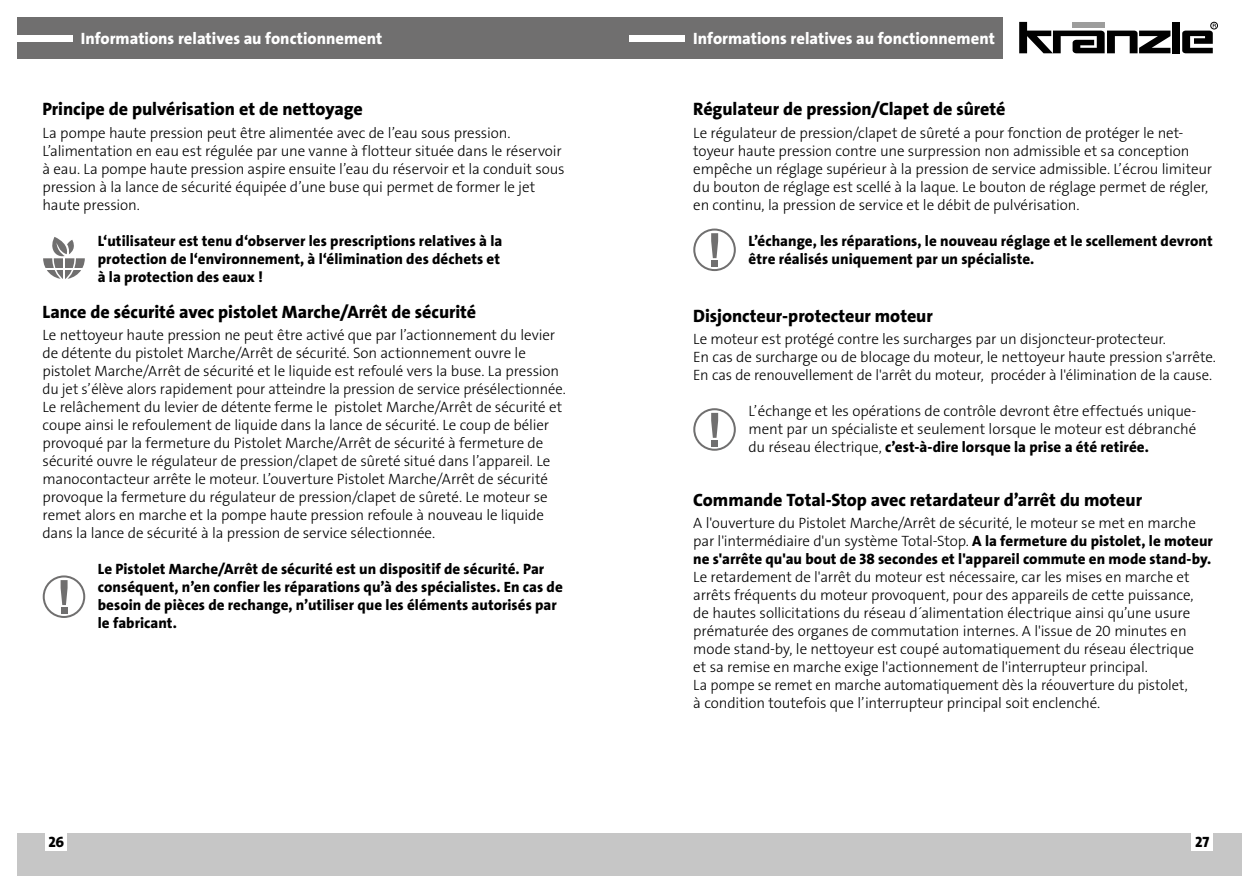
<style>
.page{position:relative;width:1259px;height:893px;background:#fff}
.page>*{position:absolute;margin:0;border:0;box-sizing:border-box;transform-origin:0 0}
.t1{font:18px "The Sans LP8 Ex Bld";letter-spacing:-.005em;color:#000}
.t2{font:16.5px "The Sans LP8 Ex Bld";color:#fff}
.t3{font:15px/18px "The Sans LP3 Lig";letter-spacing:-.01em;color:#000}
.t4{font:15px/18px "The Sans LP8 Ex Bld";letter-spacing:.005em;color:#000}
.s1{font-family:"The Sans LP3 Lig"}
.s2{font-family:"The Sans LP8 Ex Bld"}
</style>
<div class="page">
<div style="left:629px;top:833px;width:613px;height:43px;background:#c6c6c6"></div>
<div style="left:17px;top:833px;width:612px;height:43px;background:#c6c6c6"></div>
<div style="left:1191px;top:833px;width:22px;height:18px;background:#fff"></div>
<div style="left:46px;top:833px;width:21px;height:18px;background:#fff"></div>
<div style="left:17px;top:17px;width:985px;height:41px;background:#706f6f"></div>
<div style="left:17px;top:35px;width:55px;height:6px;background:#fff"></div>
<div style="left:629px;top:35px;width:56px;height:6px;background:#fff"></div>
<svg style="left:1019px;top:22px;width:151px;height:31px"></svg>
<div style="left:1172px;top:22px;width:7px;height:31px;background:#000"></div>
<div style="left:1210px;top:22px;width:7px;height:7px;border:1px solid #000;border-radius:50%"></div>
<svg style="left:1182px;top:24px;width:34px;height:29px"></svg>
<svg style="left:43px;top:237px;width:42px;height:42px"></svg>
<svg style="left:43px;top:575px;width:42px;height:43px"></svg>
<svg style="left:693px;top:229px;width:43px;height:42px"></svg>
<div style="left:711px;top:260px;width:7px;height:7px;background:#706f6f"></div>
<svg style="left:693px;top:408px;width:43px;height:43px"></svg>
<div style="left:711px;top:440px;width:7px;height:6px;background:#706f6f"></div>
<p class="t2" style="left:81px;top:28px;width:303px">Informations relatives au fonctionnement</p>
<p class="t2" style="left:693px;top:28px;width:303px">Informations relatives au fonctionnement</p>
<p class="t1" style="left:43px;top:98px;width:322px">Principe de pulvérisation et de nettoyage</p>
<p class="t3" style="left:43px;top:124px;width:524px">La pompe haute pression peut être alimentée avec de l’eau sous pression.<br>L’alimentation en eau est régulée par une vanne à flotteur située dans le réservoir à eau. La pompe haute pression aspire ensuite l’eau du réservoir et la conduit sous pression à la lance de sécurité équipée d’une buse qui permet de former le jet haute pression.</p>
<p class="t4" style="left:98px;top:232px;width:406px">L‘utilisateur est tenu d‘observer les prescriptions relatives à la protection de l‘environnement, à l‘élimination des déchets et à la protection des eaux !</p>
<p class="t1" style="left:43px;top:300px;width:435px">Lance de sécurité avec pistolet Marche/Arrêt de sécurité</p>
<p class="t3" style="left:43px;top:326px;width:525px">Le nettoyeur haute pression ne peut être activé que par l’actionnement du levier de détente du pistolet Marche/Arrêt de sécurité. Son actionnement ouvre le pistolet Marche/Arrêt de sécurité et le liquide est refoulé vers la buse. La pression du jet s’élève alors rapidement pour atteindre la pression de service présélectionnée.<br>Le relâchement du levier de détente ferme le pistolet Marche/Arrêt de sécurité et coupe ainsi le refoulement de liquide dans la lance de sécurité. Le coup de bélier provoqué par la fermeture du Pistolet Marche/Arrêt de sécurité à fermeture de sécurité ouvre le régulateur de pression/clapet de sûreté situé dans l’appareil. Le manocontacteur arrête le moteur. L’ouverture Pistolet Marche/Arrêt de sécurité provoque la fermeture du régulateur de pression/clapet de sûreté. Le moteur se remet alors en marche et la pompe haute pression refoule à nouveau le liquide dans la lance de sécurité à la pression de service sélectionnée.</p>
<p class="t4" style="left:98px;top:560px;width:466px">Le Pistolet Marche/Arrêt de sécurité est un dispositif de sécurité. Par conséquent, n’en confier les réparations qu’à des spécialistes. En cas de besoin de pièces de rechange, n’utiliser que les éléments autorisés par le fabricant.</p>
<p class="t1" style="left:693px;top:98px;width:314px">Régulateur de pression/Clapet de sûreté</p>
<p class="t3" style="left:693px;top:124px;width:520px">Le régulateur de pression/clapet de sûreté a pour fonction de protéger le net&shy;toyeur haute pression contre une surpression non admissible et sa conception empêche un réglage supérieur à la pression de service admissible. L’écrou limiteur du bouton de réglage est scellé à la laque. Le bouton de réglage permet de régler, en continu, la pression de service et le débit de pulvérisation.</p>
<p class="t4" style="left:748px;top:232px;width:465px">L’échange, les réparations, le nouveau réglage et le scellement devront être réalisés uniquement par un spécialiste.</p>
<p class="t1" style="left:693px;top:304px;width:241px">Disjoncteur-protecteur moteur</p>
<p class="t3" style="left:693px;top:330px;width:524px">Le moteur est protégé contre les surcharges par un disjoncteur-protecteur.<br>En cas de surcharge ou de blocage du moteur, le nettoyeur haute pression s'arrête.<br>En cas de renouvellement de l'arrêt du moteur, procéder à l'élimination de la cause.</p>
<p class="t3" style="left:748px;top:402px;width:449px">L’échange et les opérations de contrôle devront être effectués unique&shy;ment par un spécialiste et seulement lorsque le moteur est débranché</p>
<p class="t4" style="left:748px;top:438px;width:402px"><span class="s1">du réseau électrique,</span> c’est-à-dire lorsque la prise a été retirée.</p>
<p class="t1" style="left:693px;top:488px;width:450px">Commande Total-Stop avec retardateur d’arrêt du moteur</p>
<p class="t3" style="left:693px;top:514px;width:521px">A l'ouverture du Pistolet Marche/Arrêt de sécurité, le moteur se met en marche par l'intermédiaire d'un système Total-Stop. <span class="s2">A la fermeture du pistolet, le moteur</span></p>
<p class="t4" style="left:693px;top:550px;width:519px">ne s'arrête qu'au bout de 38 secondes et l'appareil commute en mode stand-by.</p>
<p class="t3" style="left:693px;top:568px;width:502px">Le retardement de l'arrêt du moteur est nécessaire, car les mises en marche et arrêts fréquents du moteur provoquent, pour des appareils de cette puissance, de hautes sollicitations du réseau d´alimentation électrique ainsi qu’une usure prématurée des organes de commutation internes. A l'issue de 20 minutes en mode stand-by, le nettoyeur est coupé automatiquement du réseau électrique et sa remise en marche exige l'actionnement de l'interrupteur principal.<br>La pompe se remet en marche automatiquement dès la réouverture du pistolet, à condition toutefois que l’interrupteur principal soit enclenché.</p>
<p class="t4" style="left:48px;top:833px;width:17px">26</p>
<p class="t4" style="left:1195px;top:833px;width:16px">27</p>
</div>
